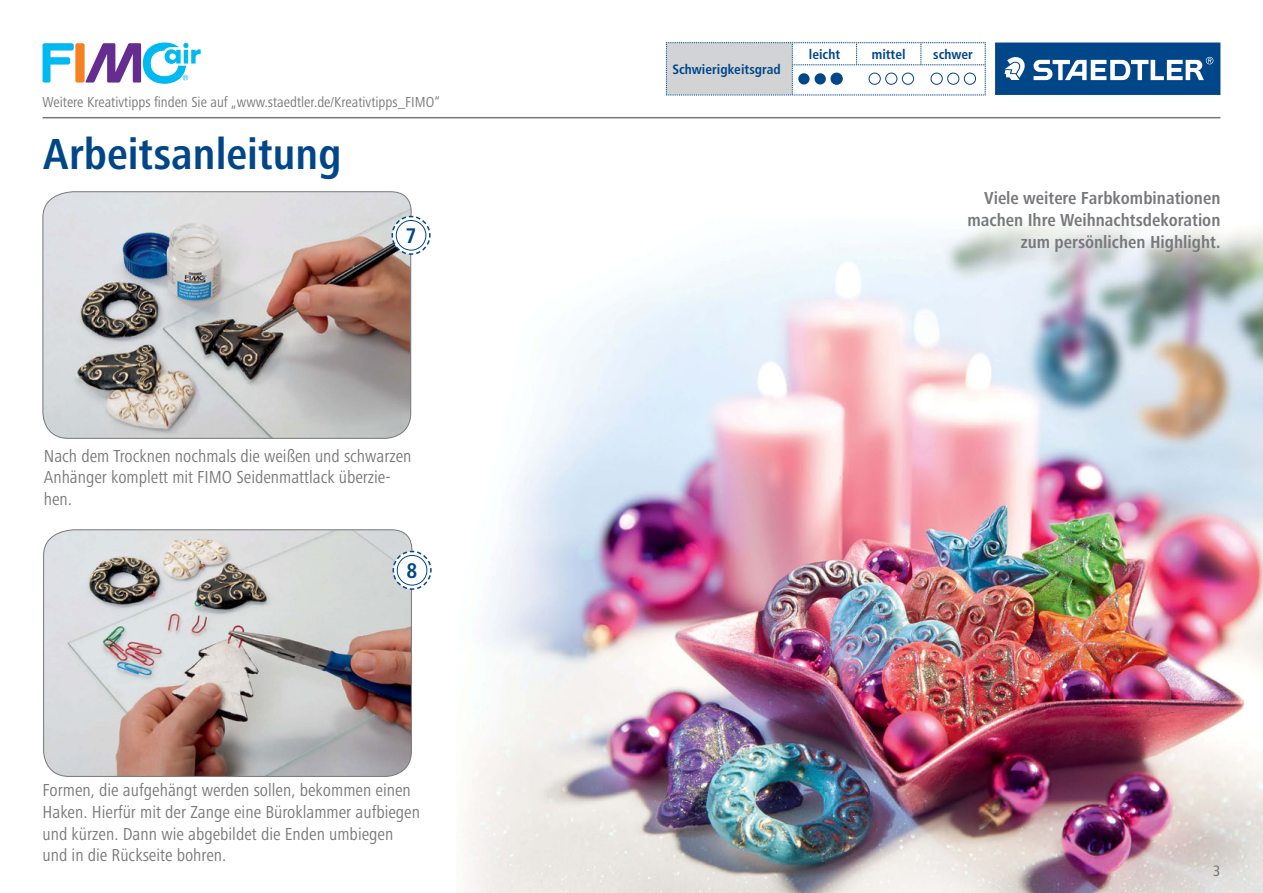
<style>
.page{position:relative;width:1263px;height:893px;background:#fff}
.page>*{position:absolute;margin:0;border:0;box-sizing:border-box;transform-origin:0 0}
.t1{font:700 condensed 45px "Frutiger Next LTW1 G";color:#004689}
.t2{font:700 condensed 21px "Frutiger";color:#004689}
.t3{font:condensed 18px/21.6px "Frutiger Next LTW1 G";color:#77787b}
.t4{font:700 condensed 18px/21.6px "Frutiger Next LTW1 G";color:#77787b;text-align:right}
.t5{font:condensed 15px "Frutiger Next LTW1 G";color:#77787b}
.t6{font:condensed 15px "Frutiger";color:#77787b}
.t7{font:700 condensed 13.5px "Frutiger";color:#004689}
</style>
<div class="page">
<img style="left:42px;top:191px;width:370px;height:248px">
<svg style="left:391px;top:215px;width:40px;height:41px"></svg>
<div style="left:396px;top:220px;width:30px;height:30px;background:#fff;border-radius:50%"></div>
<div style="left:396px;top:220px;width:30px;height:31px;border:1px solid #004689;border-radius:50%"></div>
<img style="left:462px;top:219px;width:801px;height:674px">
<img style="left:43px;top:529px;width:370px;height:248px">
<svg style="left:392px;top:550px;width:40px;height:40px"></svg>
<div style="left:397px;top:555px;width:30px;height:30px;background:#fff;border-radius:50%"></div>
<div style="left:397px;top:555px;width:30px;height:30px;border:1px solid #004689;border-radius:50%"></div>
<svg style="left:666px;top:42px;width:320px;height:54px"></svg>
<div style="left:798px;top:73px;width:11px;height:12px;background:#004689;border-radius:50%"></div>
<div style="left:814px;top:73px;width:12px;height:12px;background:#004689;border-radius:50%"></div>
<div style="left:831px;top:73px;width:11px;height:11px;background:#004689;border-radius:50%"></div>
<div style="left:831px;top:73px;width:11px;height:12px;border:1px solid #004689;border-radius:50%"></div>
<div style="left:869px;top:73px;width:11px;height:12px;border:1px solid #004689;border-radius:50%"></div>
<div style="left:885px;top:73px;width:12px;height:12px;border:1px solid #004689;border-radius:50%"></div>
<div style="left:902px;top:73px;width:12px;height:12px;border:1px solid #004689;border-radius:50%"></div>
<div style="left:931px;top:73px;width:11px;height:12px;border:1px solid #004689;border-radius:50%"></div>
<div style="left:947px;top:73px;width:12px;height:12px;border:1px solid #004689;border-radius:50%"></div>
<div style="left:964px;top:73px;width:12px;height:12px;border:1px solid #004689;border-radius:50%"></div>
<div style="left:75px;top:43px;width:10px;height:40px;background:#f58220;border-radius:2px"></div>
<svg style="left:43px;top:43px;width:31px;height:40px"></svg>
<svg style="left:85px;top:43px;width:116px;height:41px"></svg>
<div style="left:995px;top:43px;width:225px;height:52px;background:#004689"></div>
<svg style="left:1004px;top:57px;width:21px;height:23px"></svg>
<svg style="left:1033px;top:57px;width:180px;height:23px"></svg>
<hr style="left:43px;top:117px;width:1177px;height:1px;background:#77787b">
<p class="t5" style="left:43px;top:93px;width:399px">Weitere Kreativtipps finden Sie auf „www.staedtler.de/Kreativtipps_FIMO“</p>
<h1 class="t1" style="left:43px;top:128px;width:300px">Arbeitsanleitung</h1>
<p class="t2" style="left:406px;top:223px;width:12px">7</p>
<p class="t3" style="left:44px;top:445px;width:369px">Nach dem Trocknen nochmals die weißen und schwarzen<br>Anhänger komplett mit FIMO Seidenmattlack überzie&shy;hen.</p>
<p class="t2" style="left:407px;top:558px;width:12px">8</p>
<p class="t3" style="left:43px;top:780px;width:379px">Formen, die aufgehängt werden sollen, bekommen einen Haken. Hierfür mit der Zange eine Büroklammer aufbiegen und kürzen. Dann wie abgebildet die Enden umbiegen und in die Rückseite bohren.</p>
<p class="t7" style="left:672px;top:61px;width:110px">Schwierigkeitsgrad</p>
<p class="t7" style="left:809px;top:46px;width:33px">leicht</p>
<p class="t7" style="left:872px;top:46px;width:35px">mittel</p>
<p class="t7" style="left:933px;top:46px;width:41px">schwer</p>
<p class="t4" style="left:967px;top:188px;width:254px">Viele weitere Farbkombinationen machen Ihre Weihnachtsdekoration zum persönlichen Highlight.</p>
<p class="t6" style="left:1213px;top:862px;width:9px">3</p>
</div>
